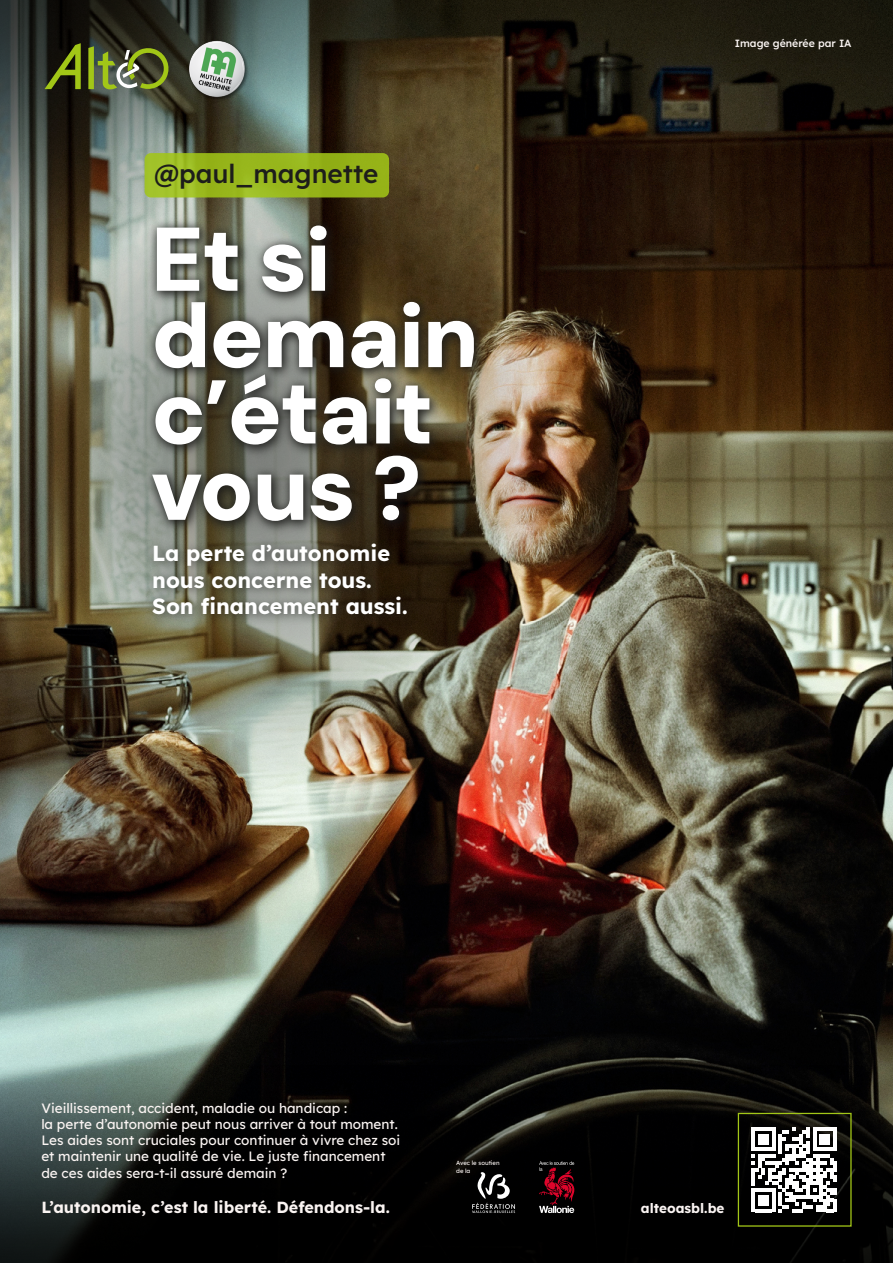
<style>
.page{position:relative;width:893px;height:1263px;background:#fff}
.page>*{position:absolute;margin:0;border:0;box-sizing:border-box;transform-origin:0 0}
.Style_de_paragraphe_1{font:500 26.1px "Lexend";color:#1d1d1b}
.t1{font:700 21.75px "Lexend";color:#fff}
.t2{font:700 16.12px "Lexend";color:#faf4f2}
.t3{font:13.5px/16.2px "Lexend";color:#faf4f2}
.t4{font:700 13.5px "Lexend";color:#faf4f2}
.t5{font:500 10.5px "Lexend";color:#faf4f2}
.t6{font:6px "Lexend";color:#faf4f2}
</style>
<div class="page">
<img style="left:0;top:0;width:893px;height:1064px">
<svg style="left:0;top:0;width:450px;height:123px;background:#393c31"></svg>
<img style="left:0;top:123px;width:542px;height:656px">
<svg style="left:0;top:1064px;width:893px;height:199px;background:#0f1110"></svg>
<div style="left:145px;top:153px;width:244px;height:44px;background:linear-gradient(to right,#9fc026,#91ae14);border-radius:6px"></div>
<div style="left:144px;top:536px;width:275px;height:90px;background:#1d1d1b;opacity:.75"></div>
<img style="left:179px;top:31px;width:76px;height:79px">
<svg style="left:539px;top:1161px;width:35px;height:52px;background:#4c1922"></svg>
<svg style="left:472px;top:1172px;width:43px;height:41px;background:#3b3b3b"></svg>
<svg style="left:751px;top:1127px;width:86px;height:85px"></svg>
<div style="left:738px;top:1113px;width:114px;height:114px;border:1px solid #a2c617"></div>
<div style="left:145px;top:218px;width:340px;height:314px;background:#1d1d1b;opacity:.75"></div>
<div style="left:143px;top:445px;width:289px;height:90px;background:#1d1d1b;opacity:.75"></div>
<svg style="left:152px;top:459px;width:266px;height:62px"></svg>
<div style="left:145px;top:365px;width:299px;height:94px;background:#1d1d1b;opacity:.75"></div>
<svg style="left:155px;top:382px;width:274px;height:62px"></svg>
<div style="left:145px;top:292px;width:343px;height:90px;background:#1d1d1b;opacity:.75"></div>
<svg style="left:155px;top:302px;width:319px;height:66px"></svg>
<div style="left:146px;top:215px;width:195px;height:91px;background:#1d1d1b;opacity:.75"></div>
<svg style="left:157px;top:226px;width:170px;height:66px"></svg>
<svg style="left:88px;top:46px;width:83px;height:46px;background:#636f3b"></svg>
<svg style="left:44px;top:43px;width:37px;height:46px;background:#434e10"></svg>
<p class="Style_de_paragraphe_1" style="left:154px;top:154px;width:226px">@paul_magnette</p>
<p class="t1" style="left:152px;top:536px;width:239px">La perte d’autonomie</p>
<p class="t1" style="left:152px;top:562px;width:221px">nous concerne tous.</p>
<p class="t1" style="left:152px;top:589px;width:257px">Son financement aussi.</p>
<p class="t5" style="left:735px;top:35px;width:118px">Image générée par IA</p>
<p class="t3" style="left:41px;top:1099px;width:307px">Vieillissement, accident, maladie ou handicap :</p>
<p class="t3" style="left:41px;top:1115px;width:358px">la perte d’autonomie peut nous arriver à tout moment.</p>
<p class="t3" style="left:41px;top:1131px;width:360px">Les aides sont cruciales pour continuer à vivre chez soi</p>
<p class="t3" style="left:41px;top:1147px;width:346px">et maintenir une qualité de vie. Le juste financement de ces aides sera-t-il assuré demain ?</p>
<p class="t2" style="left:41px;top:1194px;width:350px">L’autonomie, c’est la liberté. Défendons-la.</p>
<p class="t6" style="left:456px;top:1159px;width:45px">Avec le soutien</p>
<p class="t6" style="left:456px;top:1166px;width:16px">de la</p>
<p class="t4" style="left:641px;top:1197px;width:85px">alteoasbl.be</p>
</div>
